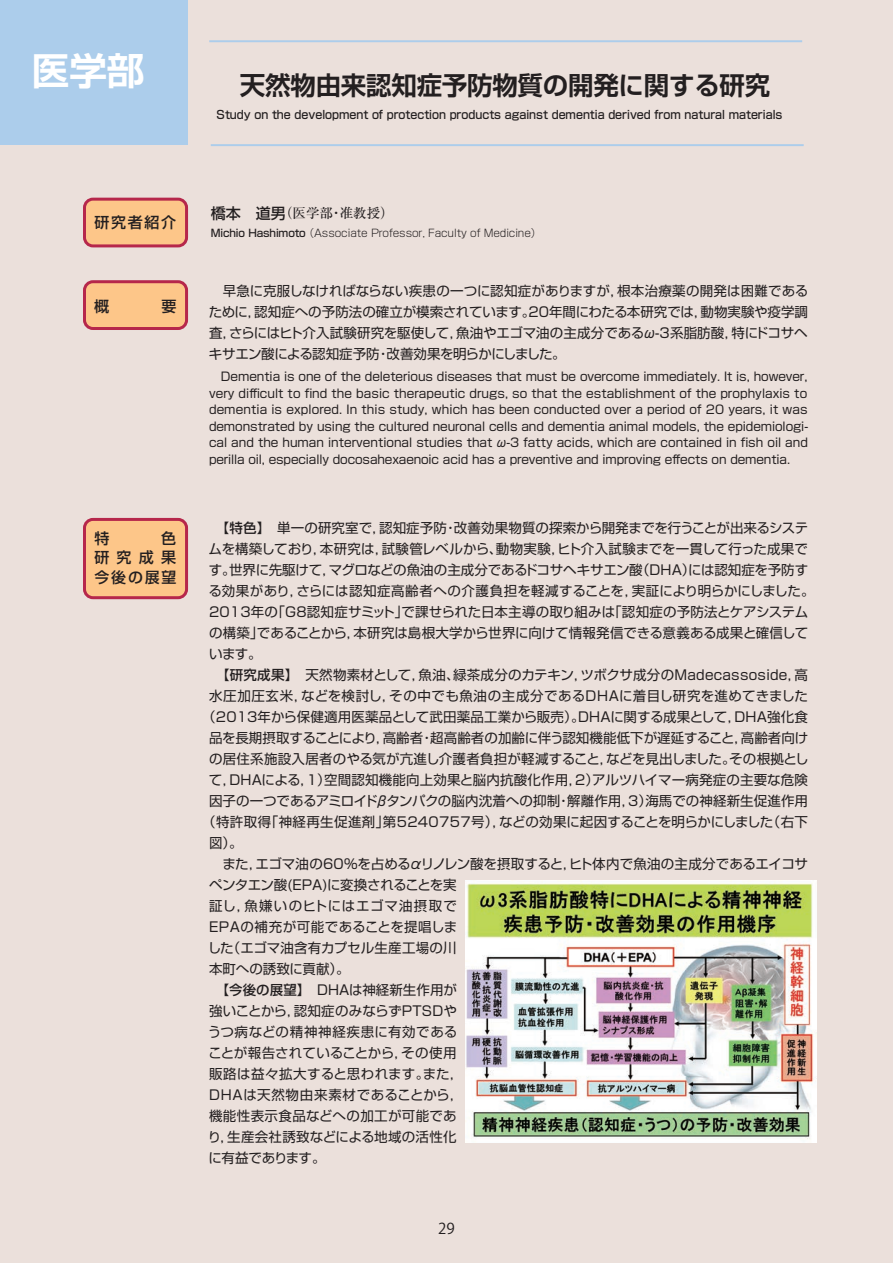
<style>
.page{position:relative;width:893px;height:1263px;background:#ebe0db}
.page>*{position:absolute;margin:0;border:0;box-sizing:border-box;transform-origin:0 0}
.t1{font:700 37.5px "Shin Go Pro De";color:#fff}
.t2{font:700 25.5px "Shin Go Pro De";letter-spacing:-.01em;color:#231f20}
.t3{font:500 15px/19.5px "Shin Go Pro";letter-spacing:.12em;color:#231f20}
.t4{font:15px "Koz Go Pro";color:#231f20}
.t5{font:13.5px/21px "Shin Go Pro";letter-spacing:.005em;color:#231f20;text-align:justify}
.t6{font:13.5px "Shin Go Pro";letter-spacing:.035em;color:#231f20}
.t7{font:13.5px "Shin Go Pro";letter-spacing:.025em;color:#231f20}
.t8{font:13.5px "Shin Go Pro";letter-spacing:-.015em;color:#231f20}
.t9{font:13.5px "Shin Go Pro";letter-spacing:.03em;color:#231f20}
.t10{font:13.5px "Shin Go Pro";letter-spacing:-.035em;color:#231f20}
.t11{font:13.5px "Shin Go Pro";letter-spacing:.045em;color:#231f20}
.t12{font:13.5px "Shin Go Pro";letter-spacing:.065em;color:#231f20}
.t13{font:13.5px "Shin Go Pro";letter-spacing:.04em;color:#231f20}
.t14{font:500 13.5px "Ryumin Pro";color:#231f20}
.t15{font:13.5px "Shin Go Pro";letter-spacing:-.04em;color:#231f20}
.t16{font:12px/16.5px "Shin Go Pro";letter-spacing:-.01em;color:#231f20;text-align:justify}
.t17{font:500 11.55px "Shin Go Pro";color:#231f20;scale:.96 1}
.t18{font:300 10.5px "Shin Go Pro";letter-spacing:-.01em;color:#231f20}
.s1{font-family:"Shin Go Pro";font-size:15px}
.s2{font-weight:500}
.s3{font-family:"Koz Go Pr 6 N"}
</style>
<div class="page">
<hr style="left:209px;top:40px;width:593px;height:2px;background:#accdeb">
<hr style="left:211px;top:144px;width:593px;height:2px;background:#accdeb">
<div style="left:0;top:0;width:187px;height:145px;background:#accdeb"></div>
<div style="left:84px;top:199px;width:103px;height:47px;background:#fdc689;border-radius:9px"></div>
<div style="left:83px;top:198px;width:105px;height:49px;border:3px solid #b6274b;border-radius:9px"></div>
<div style="left:84px;top:282px;width:103px;height:46px;background:#fdc689;border-radius:9px"></div>
<div style="left:83px;top:280px;width:105px;height:50px;border:3px solid #b6274b;border-radius:9px"></div>
<div style="left:84px;top:519px;width:103px;height:79px;background:#fdc689;border-radius:9px"></div>
<div style="left:83px;top:518px;width:105px;height:81px;border:3px solid #b6274b;border-radius:9px"></div>
<img style="left:466px;top:881px;width:350px;height:262px">
<h1 class="t1" style="left:32px;top:40px;width:114px">医学部</h1>
<h2 class="t2" style="left:240px;top:65px;width:532px">天然物由来認知症予防物質の開発に関する研究</h2>
<p class="t17" style="left:217px;top:105px;width:591px">Study on the development of protection products against dementia derived from natural materials</p>
<p class="t3" style="left:94px;top:211px;width:83px">研究者紹介</p>
<p class="t3" style="left:94px;top:546px;width:84px">研究成果今後の展望</p>
<p class="t14" style="left:211px;top:203px;width:205px"><span class="s1">橋本　道男</span>（医学部・准教授）　　</p>
<p class="t18" style="left:211px;top:225px;width:332px"><span class="s2">Michio Hashimoto</span> （Associate Professor, Faculty of Medicine）</p>
<p class="t5" style="left:209px;top:278px;width:601px">　早急に克服しなければならない疾患の一つに認知症がありますが，根本治療薬の開発は困難であるために，認知症への予防法の確立が模索されています。20年間にわたる本研究では，動物実験や疫学調査，さらにはヒト介入試験研究を駆使して，魚油やエゴマ油の主成分であるω-3系脂肪酸，特にドコサヘキサエン酸による認知症予防・改善効果を明らかにしました。</p>
<p class="t16" style="left:209px;top:367px;width:601px">　Dementia is one of the deleterious diseases that must be overcome immediately. It is, however, very difficult to find the basic therapeutic drugs, so that the establishment of the prophylaxis to dementia is explored. In this study, which has been conducted over a period of 20 years, it was demonstrated by using the cultured neuronal cells and dementia animal models, the epidemiologi&shy;cal and the human interventional studies that ω-3 fatty acids, which are contained in fish oil and perilla oil, especially docosahexaenoic acid has a preventive and improving effects on dementia.</p>
<p class="t5" style="left:216px;top:515px;width:594px"><span class="s3">【</span><span class="s2">特色</span><span class="s3">】</span>　単一の研究室で，認知症予防・改善効果物質の探索から開発までを行うことが出来るシステ</p>
<p class="t5" style="left:209px;top:536px;width:601px">ムを構築しており，本研究は，試験管レベルから、動物実験，ヒト介入試験までを一貫して行った成果で</p>
<p class="t8" style="left:209px;top:558px;width:601px">す。世界に先駆けて，マグロなどの魚油の主成分であるドコサヘキサエン酸（DHA）には認知症を予防す</p>
<p class="t5" style="left:208px;top:578px;width:608px">る効果があり，さらには認知症高齢者への介護負担を軽減することを，実証により明らかにしました。</p>
<p class="t5" style="left:209px;top:599px;width:601px">2013年の「G8認知症サミット」で課せられた日本主導の取り組みは「認知症の予防法とケアシステム</p>
<p class="t5" style="left:209px;top:620px;width:601px">の構築」であることから，本研究は島根大学から世界に向けて情報発信できる意義ある成果と確信して</p>
<p class="t5" style="left:209px;top:641px;width:54px">います。</p>
<p class="t5" style="left:216px;top:662px;width:594px"><span class="s3">【</span><span class="s2">研究成果</span><span class="s3">】</span>天然物素材として，魚油、緑茶成分のカテキン，ツボクサ成分のMadecassoside，高</p>
<p class="t6" style="left:209px;top:684px;width:600px">水圧加圧玄米，などを検討し，その中でも魚油の主成分であるDHAに着目し研究を進めてきました</p>
<p class="t5" style="left:202px;top:704px;width:607px">（2013年から保健適用医薬品として武田薬品工業から販売）。DHAに関する成果として，DHA強化食</p>
<p class="t5" style="left:209px;top:725px;width:601px">品を長期摂取することにより，高齢者・超高齢者の加齢に伴う認知機能低下が遅延すること，高齢者向け</p>
<p class="t5" style="left:209px;top:746px;width:601px">の居住系施設入居者のやる気が亢進し介護者負担が軽減すること，などを見出しました。その根拠とし</p>
<p class="t5" style="left:209px;top:767px;width:600px">て，DHAによる，１）空間認知機能向上効果と脳内抗酸化作用，２）アルツハイマー病発症の主要な危険</p>
<p class="t5" style="left:209px;top:788px;width:601px">因子の一つであるアミロイドβタンパクの脳内沈着への抑制・解離作用，３）海馬での神経新生促進作用</p>
<p class="t7" style="left:202px;top:810px;width:607px">（特許取得「神経再生促進剤」第5240757号），などの効果に起因することを明らかにしました（右下</p>
<p class="t5" style="left:209px;top:830px;width:35px">図）。</p>
<p class="t5" style="left:209px;top:851px;width:601px">　また，エゴマ油の60％を占めるαリノレン酸を摂取すると，ヒト体内で魚油の主成分であるエイコサ</p>
<p class="t10" style="left:209px;top:873px;width:249px">ペンタエン酸(EPA)に変換されることを実</p>
<p class="t12" style="left:209px;top:894px;width:249px">証し，魚嫌いのヒトにはエゴマ油摂取で</p>
<p class="t6" style="left:209px;top:915px;width:250px">EPAの補充が可能であることを提唱しま</p>
<p class="t5" style="left:208px;top:935px;width:251px">した（エゴマ油含有カプセル生産工場の川</p>
<p class="t5" style="left:209px;top:956px;width:142px">本町への誘致に貢献）。</p>
<p class="t5" style="left:216px;top:977px;width:243px"><span class="s3">【</span><span class="s2">今後の展望</span><span class="s3">】</span> DHAは神経新生作用が</p>
<p class="t5" style="left:209px;top:998px;width:249px">強いことから，認知症のみならずPTSDや</p>
<p class="t13" style="left:208px;top:1020px;width:251px">うつ病などの精神神経疾患に有効である</p>
<p class="t5" style="left:208px;top:1040px;width:250px">ことが報告されていることから，その使用</p>
<p class="t9" style="left:209px;top:1062px;width:256px">販路は益々拡大すると思われます。また，</p>
<p class="t11" style="left:209px;top:1083px;width:256px">DHAは天然物由来素材であることから，</p>
<p class="t9" style="left:209px;top:1104px;width:249px">機能性表示食品などへの加工が可能であ</p>
<p class="t5" style="left:208px;top:1124px;width:250px">り，生産会社誘致などによる地域の活性化</p>
<p class="t15" style="left:209px;top:1146px;width:118px">に有益であります。</p>
<p class="t4" style="left:438px;top:1218px;width:18px">29</p>
</div>
